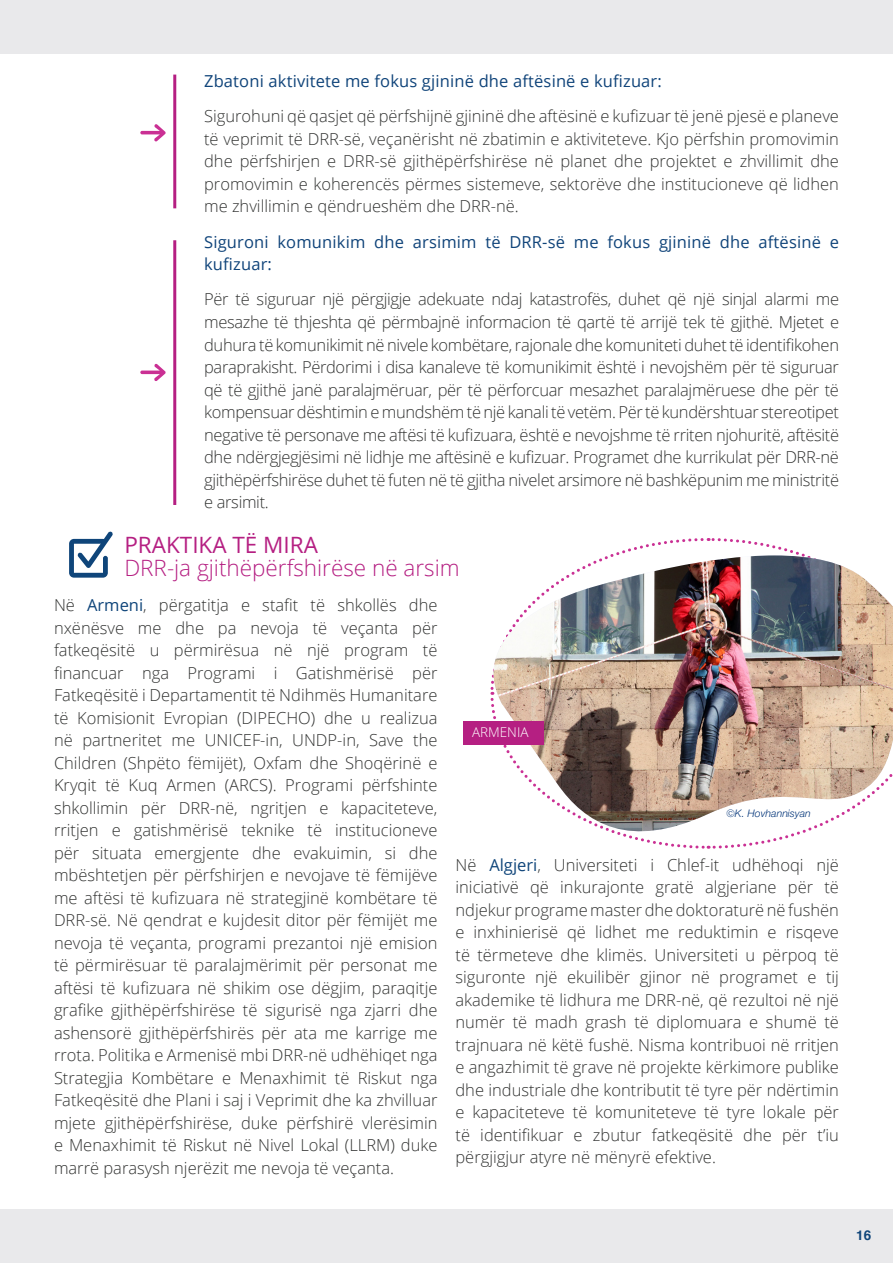
<style>
.page{position:relative;width:893px;height:1263px;background:#fff}
.page>*{position:absolute;margin:0;border:0;box-sizing:border-box;transform-origin:0 0}
.t1{font:300 22.5px "Open Sans";color:#b51f82}
.t2{font:22.5px "Open Sans";color:#b51f82}
.t3{font:300 16.5px/22.5px "Open Sans";color:#323332;text-align:justify}
.t4{font:16.5px/22.5px "Open Sans";letter-spacing:.01em;color:#10447a}
.t5{font:300 13.5px "Open Sans";color:#fff}
.t6{font:700 13.5px "Helvetica";color:#0f457a}
.t7{font:italic 300 10.5px "Helvetica Neue Cyr";color:#003378}
.s1{font-weight:400;color:#0f457a}
</style>
<div class="page">
<div style="left:0;top:1209px;width:893px;height:54px;background:#e9e9eb"></div>
<div style="left:0;top:0;width:893px;height:54px;background:#e9e9eb"></div>
<hr style="left:173px;top:75px;width:3px;height:133px;background:#b51f82">
<hr style="left:173px;top:240px;width:3px;height:265px;background:#b51f82">
<svg style="left:140px;top:124px;width:26px;height:18px"></svg>
<svg style="left:140px;top:364px;width:26px;height:17px"></svg>
<svg style="left:69px;top:531px;width:44px;height:47px"></svg>
<svg style="left:490px;top:538px;width:315px;height:311px"></svg>
<img style="left:492px;top:555px;width:401px;height:278px">
<div style="left:463px;top:721px;width:81px;height:24px;background:#b51f82"></div>
<p class="t4" style="left:204px;top:70px;width:459px">Zbatoni aktivitete me fokus gjininë dhe aftësinë e kufizuar:</p>
<p class="t3" style="left:204px;top:105px;width:636px">Sigurohuni që qasjet që përfshijnë gjininë dhe aftësinë e kufizuar të jenë pjesë e planeve të veprimit të DRR-së, veçanërisht në zbatimin e aktiviteteve. Kjo përfshin promovimin dhe përfshirjen e DRR-së gjithëpërfshirëse në planet dhe projektet e zhvillimit dhe promovimin e koherencës përmes sistemeve, sektorëve dhe institucioneve që lidhen me zhvillimin e qëndrueshëm dhe DRR-në.</p>
<p class="t4" style="left:204px;top:230px;width:636px">Siguroni komunikim dhe arsimim të DRR-së me fokus gjininë dhe aftësinë e kufizuar:</p>
<p class="t3" style="left:204px;top:288px;width:636px">Për të siguruar një përgjigje adekuate ndaj katastrofës, duhet që një sinjal alarmi me mesazhe të thjeshta që përmbajnë informacion të qartë të arrijë tek të gjithë. Mjetet e duhura të komunikimit në nivele kombëtare, rajonale dhe komuniteti duhet të identifikohen paraprakisht. Përdorimi i disa kanaleve të komunikimit është i nevojshëm për të siguruar që të gjithë janë paralajmëruar, për të përforcuar mesazhet paralajmëruese dhe për të kompensuar dështimin e mundshëm të një kanali të vetëm. Për të kundërshtuar stereotipet negative të personave me aftësi të kufizuara, është e nevojshme të rriten njohuritë, aftësitë dhe ndërgjegjësimi në lidhje me aftësinë e kufizuar. Programet dhe kurrikulat për DRR-në gjithëpërfshirëse duhet të futen në të gjitha nivelet arsimore në bashkëpunim me ministritë e arsimit.</p>
<p class="t2" style="left:124px;top:529px;width:195px">PRAKTIKA TË MIRA</p>
<p class="t1" style="left:124px;top:552px;width:337px">DRR-ja gjithëpërfshirëse në arsim</p>
<p class="t3" style="left:54px;top:594px;width:385px">Në <span class="s1">Armeni</span>, përgatitja e stafit të shkollës dhe nxënësve me dhe pa nevoja të veçanta për fatkeqësitë u përmirësua në një program të financuar nga Programi i Gatishmërisë për Fatkeqësitë i Departamentit të Ndihmës Humanitare të Komisionit Evropian (DIPECHO) dhe u realizua në partneritet me UNICEF-in, UNDP-in, Save the Children (Shpëto fëmijët), Oxfam dhe Shoqërinë e Kryqit të Kuq Armen (ARCS). Programi përfshinte shkollimin për DRR-në, ngritjen e kapaciteteve, rritjen e gatishmërisë teknike të institucioneve për situata emergjente dhe evakuimin, si dhe mbështetjen për përfshirjen e nevojave të fëmijëve me aftësi të kufizuara në strategjinë kombëtare të DRR-së. Në qendrat e kujdesit ditor për fëmijët me nevoja të veçanta, programi prezantoi një emision të përmirësuar të paralajmërimit për personat me aftësi të kufizuara në shikim ose dëgjim, paraqitje grafike gjithëpërfshirëse të sigurisë nga zjarri dhe ashensorë gjithëpërfshirës për ata me karrige me rrota. Politika e Armenisë mbi DRR-në udhëhiqet nga Strategjia Kombëtare e Menaxhimit të Riskut nga Fatkeqësitë dhe Plani i saj i Veprimit dhe ka zhvilluar mjete gjithëpërfshirëse, duke përfshirë vlerësimin e Menaxhimit të Riskut në Nivel Lokal (LLRM) duke marrë parasysh njerëzit me nevoja të veçanta.</p>
<p class="t5" style="left:472px;top:723px;width:58px">ARMENIA</p>
<p class="t7" style="left:726px;top:807px;width:86px">©K. Hovhannisyan</p>
<p class="t3" style="left:455px;top:853px;width:385px">Në <span class="s1">Algjeri</span>, Universiteti i Chlef-it udhëhoqi një iniciativë që inkurajonte gratë algjeriane për të ndjekur programe master dhe doktoraturë në fushën e inxhinierisë që lidhet me reduktimin e risqeve të tërmeteve dhe klimës. Universiteti u përpoq të siguronte një ekuilibër gjinor në programet e tij akademike të lidhura me DRR-në, që rezultoi në një numër të madh grash të diplomuara e shumë të trajnuara në këtë fushë. Nisma kontribuoi në rritjen e angazhimit të grave në projekte kërkimore publike dhe industriale dhe kontributit të tyre për ndërtimin e kapaciteteve të komuniteteve të tyre lokale për të identifikuar e zbutur fatkeqësitë dhe për t’iu përgjigjur atyre në mënyrë efektive.</p>
<p class="t6" style="left:856px;top:1224px;width:17px">16</p>
</div>
